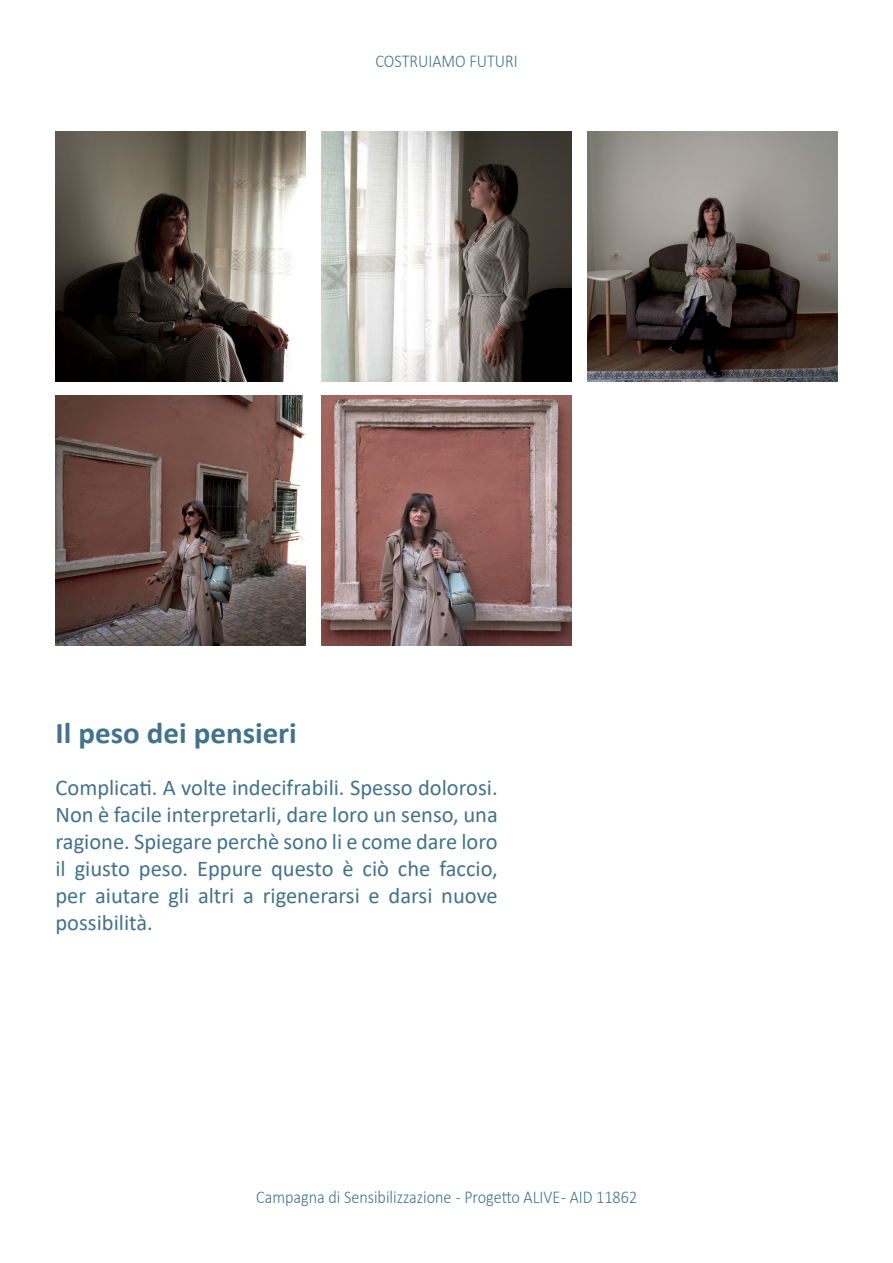
<style>
.page{position:relative;width:893px;height:1263px;background:#fff}
.page>*{position:absolute;margin:0;border:0;box-sizing:border-box;transform-origin:0 0}
.t1{font:700 30.15px "Calibri";color:#42738c}
.t2{font:22.5px/27px "Calibri";color:#42738c;text-align:justify}
.t3{font:300 18.15px "Calibri";color:#42738c;scale:.89 1}
</style>
<div class="page">
<img style="left:55px;top:132px;width:250px;height:250px">
<img style="left:322px;top:132px;width:250px;height:250px">
<img style="left:588px;top:132px;width:250px;height:250px">
<img style="left:55px;top:396px;width:250px;height:250px">
<img style="left:322px;top:396px;width:250px;height:250px">
<p class="t3" style="left:375px;top:49px;width:161px">COSTRUIAMO FUTURI</p>
<p class="t1" style="left:56px;top:711px;width:243px">Il peso dei pensieri</p>
<p class="t2" style="left:56px;top:773px;width:444px">Complicati. A volte indecifrabili. Spesso dolorosi.<br>Non è facile interpretarli, dare loro un senso, una ragione. Spiegare perchè sono li e come dare loro il giusto peso. Eppure questo è ciò che faccio,</p>
<p class="t2" style="left:56px;top:881px;width:444px">per aiutare gli altri a rigenerarsi e darsi nuove</p>
<p class="t2" style="left:56px;top:908px;width:99px">possibilità.</p>
<p class="t3" style="left:256px;top:1185px;width:430px">Campagna di Sensibilizzazione - Progetto ALIVE - AID 11862</p>
</div>
